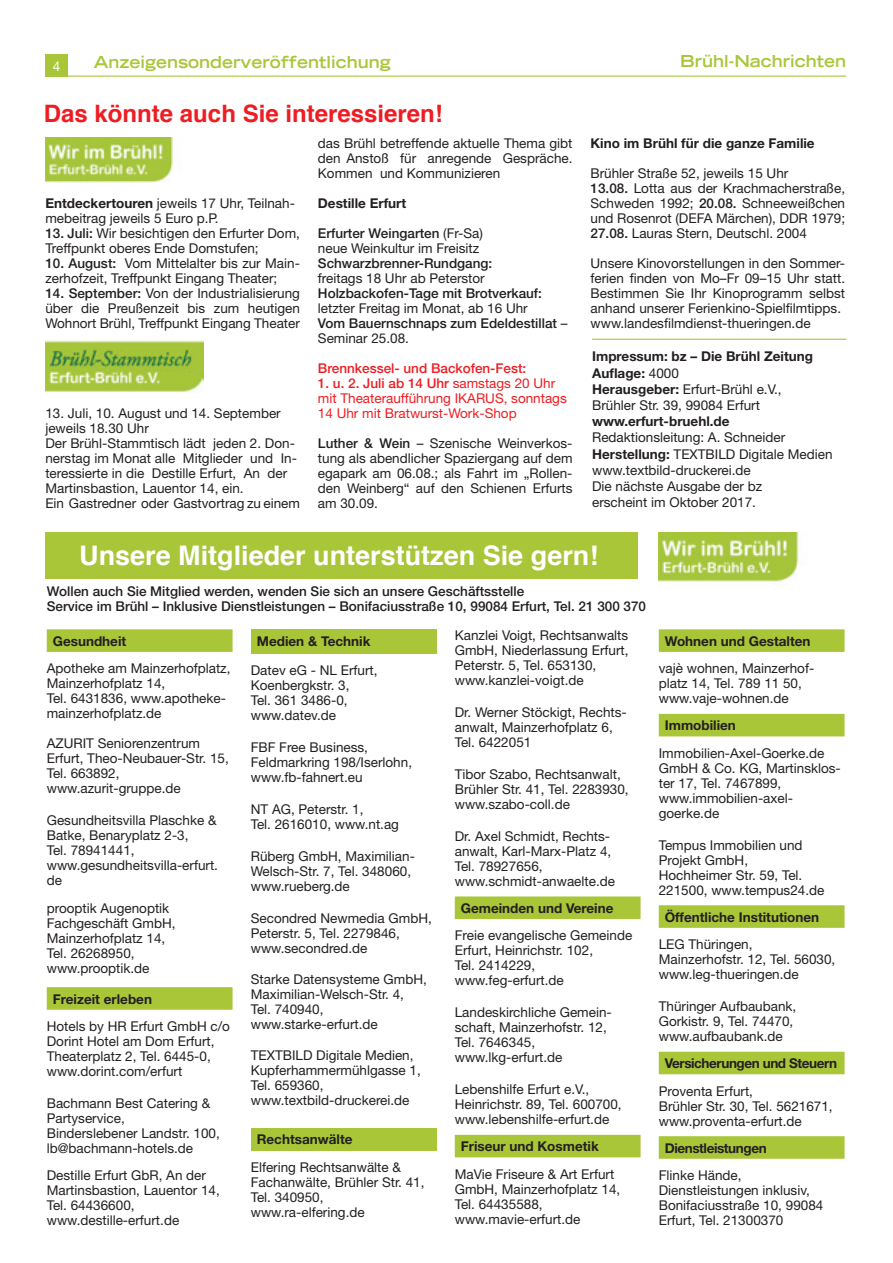
<style>
.page{position:relative;width:893px;height:1263px;background:#fff}
.page>*{position:absolute;margin:0;border:0;box-sizing:border-box;transform-origin:0 0}
.t1{font:700 27px "Helvetica";color:#fff}
.t2{font:700 24px "Helvetica";color:#ee1d23}
.t3{font:700 expanded 16.5px "Trade Gothic LH";color:#a9c638}
.t4{font:13.5px/15px "Helvetica Neue";color:#231f20}
.t5{font:700 13.5px/16.2px "Helvetica Neue";color:#231f20}
.t6{font:500 13.5px/15px "Helvetica Neue";color:#231f20}
.t7{font:13.5px/15px "Helvetica Neue";color:#ee1d23}
.t8{font:700 13.5px "Helvetica Neue";letter-spacing:-.03em;color:#231f20}
.t9{font:500 13.5px "Helvetica Neue";color:#ee1d23}
.t10{font:13.5px "Helvetica Neue";color:#fff}
.s1{font-weight:700}
.s2{font-weight:500}
.s3{font-weight:400}
</style>
<div class="page">
<svg style="left:47px;top:629px;width:186px;height:381px"></svg>
<div style="left:251px;top:629px;width:186px;height:24px;background:#a9c638"></div>
<div style="left:251px;top:1128px;width:186px;height:22px;background:#a9c638"></div>
<svg style="left:455px;top:896px;width:186px;height:261px"></svg>
<svg style="left:659px;top:629px;width:186px;height:530px"></svg>
<div style="left:45px;top:54px;width:23px;height:23px;background:#a9c638"></div>
<hr style="left:54px;top:76px;width:792px;height:1px;background:#a9c638">
<div style="left:45px;top:532px;width:593px;height:47px;background:#a9c638"></div>
<hr style="left:592px;top:339px;width:254px;height:1px;background:#a9c638">
<img style="left:659px;top:533px;width:140px;height:49px">
<img style="left:45px;top:138px;width:128px;height:45px">
<img style="left:46px;top:340px;width:158px;height:52px">
<p class="t10" style="left:53px;top:58px;width:9px">4</p>
<p class="t3" style="left:94px;top:52px;width:299px">Anzeigensonderveröffentlichung</p>
<p class="t3" style="left:680px;top:51px;width:167px">Brühl-Nachrichten</p>
<h2 class="t2" style="left:44px;top:97px;width:400px">Das könnte auch Sie interessieren!</h2>
<p class="t4" style="left:45px;top:195px;width:251px"><span class="s1">Entdeckertouren</span> jeweils 17 Uhr, Teilnah&shy;mebeitrag jeweils 5 Euro p.P.</p>
<p class="t4" style="left:45px;top:225px;width:256px"><span class="s2">13. Juli:</span> Wir besichtigen den Erfurter Dom,<br>Treffpunkt oberes Ende Domstufen;</p>
<p class="t4" style="left:45px;top:255px;width:256px"><span class="s2">10. August:</span> Vom Mittelalter bis zur Main&shy;zerhofzeit, Treffpunkt Eingang Theater;</p>
<p class="t4" style="left:45px;top:285px;width:256px;text-align:justify"><span class="s2">14. September:</span> Von der Industrialisierung über die Preußenzeit bis zum heutigen Wohnort Brühl, Treffpunkt Eingang Theater</p>
<p class="t4" style="left:45px;top:405px;width:256px">13. Juli, 10. August und 14. September jeweils 18.30 Uhr<br>Der Brühl-Stammtisch lädt jeden 2. Don&shy;nerstag im Monat alle Mitglieder und In&shy;teressierte in die Destille Erfurt, An der Martinsbastion, Lauentor 14, ein.<br>Ein Gastredner oder Gastvortrag zu einem</p>
<p class="t4" style="left:318px;top:135px;width:256px;text-align:justify">das Brühl betreffende aktuelle Thema gibt den Anstoß für anregende Gespräche.<br>Kommen und Kommunizieren</p>
<p class="t5" style="left:318px;top:195px;width:90px">Destille Erfurt</p>
<p class="t4" style="left:318px;top:225px;width:167px"><span class="s2">Erfurter Weingarten</span> (Fr-Sa) neue Weinkultur im Freisitz</p>
<p class="t6" style="left:318px;top:255px;width:176px">Schwarzbrenner-Rundgang:</p>
<p class="t4" style="left:318px;top:270px;width:168px">freitags 18 Uhr ab Peterstor</p>
<p class="t6" style="left:318px;top:285px;width:225px">Holzbackofen-Tage mit Brotverkauf:</p>
<p class="t4" style="left:318px;top:300px;width:251px">letzter Freitag im Monat, ab 16 Uhr<br><span class="s2">Vom Bauernschnaps zum Edeldestillat</span> –<br>Seminar 25.08.</p>
<p class="t9" style="left:318px;top:360px;width:210px">Brennkessel- und Backofen-Fest:</p>
<p class="t7" style="left:318px;top:375px;width:250px"><span class="s2">1. u. 2. Juli ab 14 Uhr</span> samstags 20 Uhr mit Theateraufführung IKARUS, sonntags<br>14 Uhr mit Bratwurst-Work-Shop</p>
<p class="t4" style="left:318px;top:435px;width:256px;text-align:justify"><span class="s2">Luther &amp; Wein</span> – Szenische Weinverkos&shy;tung als abendlicher Spaziergang auf dem egapark am 06.08.; als Fahrt im „Rollen&shy;den Weinberg“ auf den Schienen Erfurts am 30.09.</p>
<p class="t5" style="left:591px;top:135px;width:226px">Kino im Brühl für die ganze Familie</p>
<p class="t4" style="left:591px;top:165px;width:256px">Brühler Straße 52, jeweils 15 Uhr<br><span class="s2">13.08.</span> Lotta aus der Krachmacherstraße, Schweden 1992; <span class="s2">20.08.</span> Schneeweißchen und Rosenrot (DEFA Märchen), DDR 1979; <span class="s2">27.08.</span> Lauras Stern, Deutschl. 2004</p>
<p class="t4" style="left:591px;top:255px;width:256px">Unsere Kinovorstellungen in den Sommer&shy;ferien finden von Mo–Fr 09–15 Uhr statt.<br>Bestimmen Sie Ihr Kinoprogramm selbst anhand unserer Ferienkino-Spielfilmtipps. www.landesfilmdienst-thueringen.de</p>
<p class="t5" style="left:592px;top:348px;width:222px">Impressum: bz – Die Brühl Zeitung<br>Auflage: <span class="s3">4000<br></span>Herausgeber: <span class="s3">Erfurt-Brühl e.V.,<br>Brühler Str. 39, 99084 Erfurt</span></p>
<p class="t5" style="left:592px;top:413px;width:139px">www.erfurt-bruehl.de</p>
<p class="t4" style="left:592px;top:429px;width:242px;line-height:16.2px">Redaktionsleitung: A. Schneider<br><span class="s1">Herstellung:</span> TEXTBILD Digitale Medien www.textbild-druckerei.de<br>Die nächste Ausgabe der bz<br>erscheint im Oktober 2017.</p>
<h1 class="t1" style="left:79px;top:537px;width:521px">Unsere Mitglieder unterstützen Sie gern!</h1>
<p class="t6" style="left:47px;top:584px;width:601px">Wollen auch Sie Mitglied werden, wenden Sie sich an unsere Geschäftsstelle<br>Service im Brühl – Inklusive Dienstleistungen – Bonifaciusstraße 10, 99084 Erfurt, Tel. 21 300 370</p>
<p class="t5" style="left:53px;top:633px;width:75px">Gesundheit</p>
<p class="t4" style="left:47px;top:661px;width:185px">Apotheke am Mainzerhofplatz,<br>Mainzerhofplatz 14,<br>Tel. 6431836, www.apotheke&shy;mainzerhofplatz.de</p>
<p class="t4" style="left:47px;top:735px;width:184px">AZURIT Seniorenzentrum<br>Erfurt, Theo-Neubauer-Str. 15,<br>Tel. 663892, www.azurit-gruppe.de</p>
<p class="t4" style="left:47px;top:812px;width:173px">Gesundheitsvilla Plaschke &amp;<br>Batke, Benaryplatz 2-3,<br>Tel. 78941441, www.gesundheitsvilla-erfurt. de</p>
<p class="t4" style="left:47px;top:900px;width:130px">prooptik Augenoptik<br>Fachgeschäft GmbH,<br>Mainzerhofplatz 14,<br>Tel. 26268950, www.prooptik.de</p>
<p class="t5" style="left:53px;top:990px;width:101px">Freizeit erleben</p>
<p class="t4" style="left:47px;top:1018px;width:185px">Hotels by HR Erfurt GmbH c/o<br>Dorint Hotel am Dom Erfurt,<br>Theaterplatz 2, Tel. 6445-0, www.dorint.com/erfurt</p>
<p class="t4" style="left:47px;top:1095px;width:175px">Bachmann Best Catering &amp;<br>Partyservice,<br>Binderslebener Landstr. 100, lb@bachmann-hotels.de</p>
<p class="t4" style="left:47px;top:1168px;width:175px">Destille Erfurt GbR, An der<br>Martinsbastion, Lauentor 14,<br>Tel. 64436600, www.destille-erfurt.de</p>
<p class="t5" style="left:257px;top:633px;width:115px">Medien &amp; Technik</p>
<p class="t4" style="left:251px;top:662px;width:128px">Datev eG - NL Erfurt,<br>Koenbergkstr. 3,<br>Tel. 361 3486-0, www.datev.de</p>
<p class="t4" style="left:251px;top:739px;width:163px">FBF Free Business,<br>Feldmarkring 198/Iserlohn, www.fb-fahnert.eu</p>
<p class="t4" style="left:251px;top:801px;width:150px">NT AG, Peterstr. 1,<br>Tel. 2616010, www.nt.ag</p>
<p class="t4" style="left:251px;top:848px;width:166px">Rüberg GmbH, Maximilian-<br>Welsch-Str. 7, Tel. 348060, www.rueberg.de</p>
<p class="t4" style="left:251px;top:910px;width:183px">Secondred Newmedia GmbH,<br>Peterstr. 5, Tel. 2279846, www.secondred.de</p>
<p class="t4" style="left:251px;top:972px;width:178px">Starke Datensysteme GmbH,<br>Maximilian-Welsch-Str. 4,<br>Tel. 740940, www.starke-erfurt.de</p>
<p class="t4" style="left:251px;top:1048px;width:172px">TEXTBILD Digitale Medien,<br>Kupferhammermühlgasse 1,<br>Tel. 659360, www.textbild-druckerei.de</p>
<p class="t5" style="left:257px;top:1131px;width:97px">Rechtsanwälte</p>
<p class="t4" style="left:251px;top:1159px;width:175px">Elfering Rechtsanwälte &amp;<br>Fachanwälte, Brühler Str. 41,<br>Tel. 340950, www.ra-elfering.de</p>
<p class="t4" style="left:455px;top:627px;width:175px">Kanzlei Voigt, Rechtsanwalts<br>GmbH, Niederlassung Erfurt,<br>Peterstr. 5, Tel. 653130, www.kanzlei-voigt.de</p>
<p class="t4" style="left:455px;top:704px;width:174px">Dr. Werner Stöckigt, Rechts&shy;anwalt, Mainzerhofplatz 6,<br>Tel. 6422051</p>
<p class="t4" style="left:455px;top:766px;width:175px">Tibor Szabo, Rechtsanwalt,<br>Brühler Str. 41, Tel. 2283930, www.szabo-coll.de</p>
<p class="t4" style="left:455px;top:828px;width:162px">Dr. Axel Schmidt, Rechts&shy;anwalt, Karl-Marx-Platz 4,<br>Tel. 78927656, www.schmidt-anwaelte.de</p>
<p class="t5" style="left:461px;top:900px;width:154px">Gemeinden und Vereine</p>
<p class="t4" style="left:455px;top:928px;width:179px">Freie evangelische Gemeinde<br>Erfurt, Heinrichstr. 102,<br>Tel. 2414229, www.feg-erfurt.de</p>
<p class="t4" style="left:455px;top:1005px;width:159px">Landeskirchliche Gemein&shy;schaft, Mainzerhofstr. 12,<br>Tel. 7646345, www.lkg-erfurt.de</p>
<p class="t4" style="left:455px;top:1082px;width:168px">Lebenshilfe Erfurt e.V.,<br>Heinrichstr. 89, Tel. 600700, www.lebenshilfe-erfurt.de</p>
<p class="t5" style="left:461px;top:1138px;width:139px">Friseur und Kosmetik</p>
<p class="t4" style="left:455px;top:1166px;width:167px">MaVie Friseure &amp; Art Erfurt<br>GmbH, Mainzerhofplatz 14,<br>Tel. 64435588, www.mavie-erfurt.de</p>
<p class="t5" style="left:665px;top:633px;width:147px">Wohnen und Gestalten</p>
<p class="t4" style="left:659px;top:661px;width:157px">vajè wohnen, Mainzerhof&shy;platz 14, Tel. 789 11 50, www.vaje-wohnen.de</p>
<p class="t5" style="left:665px;top:717px;width:73px">Immobilien</p>
<p class="t4" style="left:659px;top:745px;width:184px">Immobilien-Axel-Goerke.de<br>GmbH &amp; Co. KG, Martinsklos&shy;ter 17, Tel. 7467899, www.immobilien-axel&shy;goerke.de</p>
<p class="t4" style="left:659px;top:837px;width:167px">Tempus Immobilien und<br>Projekt GmbH,<br>Hochheimer Str. 59, Tel.<br>221500, www.tempus24.de</p>
<p class="t5" style="left:665px;top:909px;width:156px">Öffentliche Institutionen</p>
<p class="t4" style="left:659px;top:937px;width:178px">LEG Thüringen,<br>Mainzerhofstr. 12, Tel. 56030, www.leg-thueringen.de</p>
<p class="t4" style="left:659px;top:998px;width:139px">Thüringer Aufbaubank,<br>Gorkistr. 9, Tel. 74470, www.aufbaubank.de</p>
<p class="t8" style="left:665px;top:1055px;width:174px">Versicherungen und Steuern</p>
<p class="t4" style="left:659px;top:1083px;width:175px">Proventa Erfurt,<br>Brühler Str. 30, Tel. 5621671, www.proventa-erfurt.de</p>
<p class="t8" style="left:665px;top:1139px;width:103px">Dienstleistungen</p>
<p class="t4" style="left:659px;top:1167px;width:166px">Flinke Hände,<br>Dienstleistungen inklusiv,<br>Bonifaciusstraße 10, 99084<br>Erfurt, Tel. 21300370</p>
</div>
